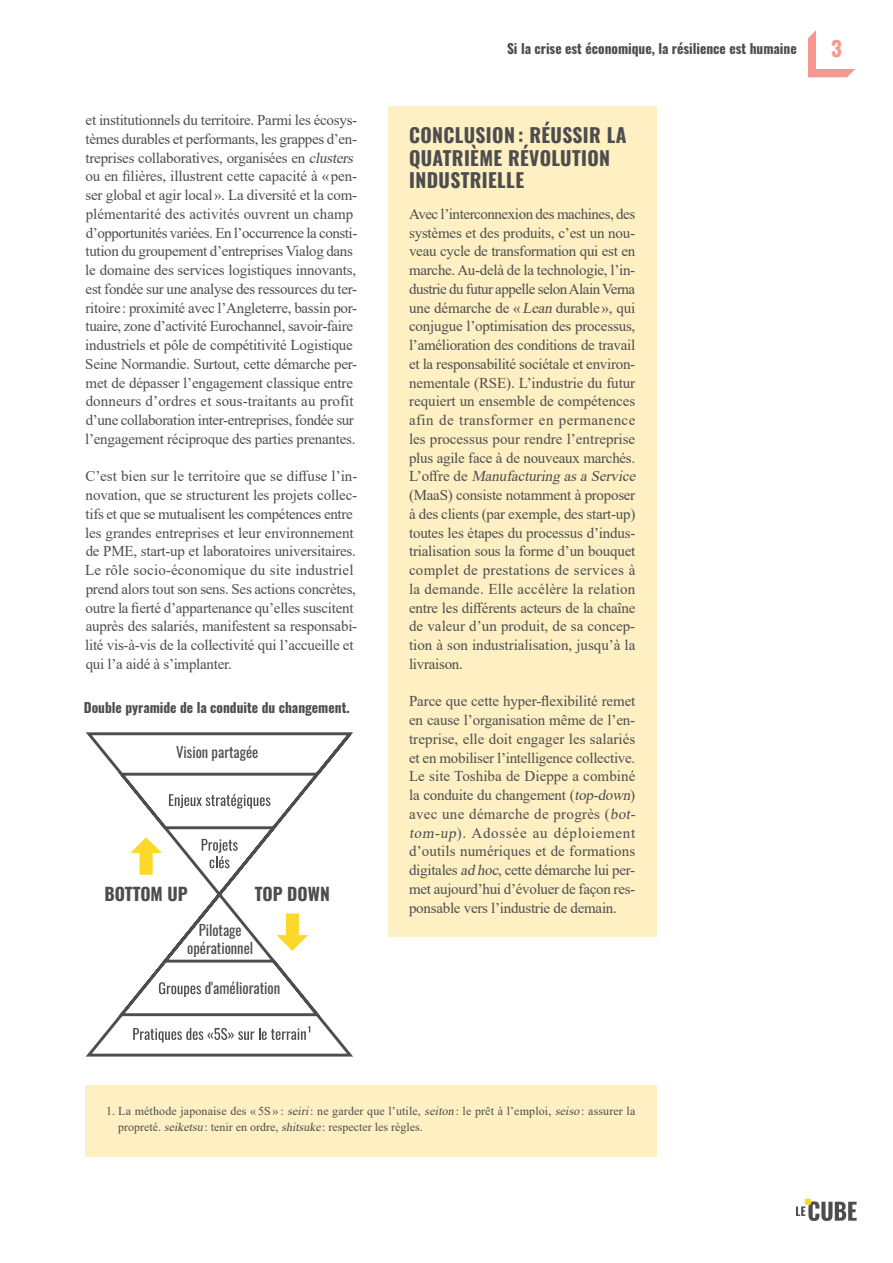
<style>
.page{position:relative;width:893px;height:1263px;background:#fff}
.page>*{position:absolute;margin:0;border:0;box-sizing:border-box;transform-origin:0 0}
.t1{font:700 21px "Oswald";color:#f69792}
.t2{font:700 19.5px/22.5px "Oswald";letter-spacing:.02em;color:#4d4d4f}
.t3{font:700 17.55px "Oswald";color:#4d4d4f}
.t4{font:15px/18.8px "Times New Roman";letter-spacing:-.015em;color:#4d4d4f}
.t5{font:14.85px "Oswald";color:#4d4d4f}
.t6{font:14.55px/17.5px "Oswald";color:#4d4d4f;text-align:center}
.t7{font:700 13.5px "Oswald";color:#4d4d4f}
.t8{font:12px/16.5px "Times New Roman";letter-spacing:.01em;color:#4d4d4f}
.s1{font-style:italic}
</style>
<div class="page">
<div style="left:388px;top:106px;width:269px;height:831px;background:#fef0c2"></div>
<svg style="left:85px;top:732px;width:268px;height:325px"></svg>
<svg style="left:130px;top:837px;width:32px;height:38px"></svg>
<svg style="left:277px;top:913px;width:31px;height:38px"></svg>
<svg style="left:169px;top:794px;width:101px;height:15px"></svg>
<svg style="left:202px;top:839px;width:36px;height:29px"></svg>
<svg style="left:159px;top:982px;width:42px;height:15px"></svg>
<svg style="left:133px;top:1026px;width:177px;height:16px"></svg>
<div style="left:85px;top:1085px;width:572px;height:72px;background:#fef0c2"></div>
<svg style="left:808px;top:30px;width:47px;height:47px"></svg>
<div style="left:817px;top:29px;width:39px;height:39px;background:#fff"></div>
<svg style="left:796px;top:1199px;width:61px;height:22px"></svg>
<p class="t4" style="left:85px;top:110px;width:274px">et institutionnels du territoire. Parmi les écosys&shy;tèmes durables et performants, les grappes d’en&shy;treprises collaboratives, organisées en <span class="s1">clusters </span>ou en filières, illustrent cette capacité à «pen&shy;ser global et agir local». La diversité et la com&shy;plémentarité des activités ouvrent un champ d’opportunités variées. En l’occurrence la consti&shy;tution du groupement d’entreprises Vialog dans le domaine des services logistiques innovants, est fondée sur une analyse des ressources du ter&shy;ritoire: proximité avec l’Angleterre, bassin por&shy;tuaire, zone d’activité Eurochannel, savoir-faire industriels et pôle de compétitivité Logistique Seine Normandie. Surtout, cette démarche per&shy;met de dépasser l’engagement classique entre donneurs d’ordres et sous-traitants au profit d’une collaboration inter-entreprises, fondée sur l’engagement réciproque des parties prenantes.</p>
<p class="t4" style="left:85px;top:466px;width:274px">C’est bien sur le territoire que se diffuse l’in&shy;novation, que se structurent les projets collec&shy;tifs et que se mutualisent les compétences entre les grandes entreprises et leur environnement de PME, start-up et laboratoires universitaires.<br>Le rôle socio-économique du site industriel prend alors tout son sens. Ses actions concrètes, outre la fierté d’appartenance qu’elles suscitent auprès des salariés, manifestent sa responsabi&shy;lité vis-à-vis de la collectivité qui l’accueille et qui l’a aidé à s’implanter.</p>
<p class="t7" style="left:84px;top:701px;width:267px">Double pyramide de la conduite du changement.</p>
<p class="t6" style="left:176px;top:742px;width:84px">Vision partagée</p>
<p class="t3" style="left:105px;top:885px;width:85px">BOTTOM UP</p>
<p class="t3" style="left:255px;top:885px;width:76px">TOP DOWN</p>
<p class="t6" style="left:187px;top:920px;width:67px">Pilotage opérationnel</p>
<p class="t5" style="left:205px;top:975px;width:77px">d'amélioration</p>
<p class="t7" style="left:507px;top:42px;width:291px">Si la crise est économique, la résilience est humaine</p>
<h1 class="t1" style="left:831px;top:38px;width:12px">3</h1>
<h2 class="t2" style="left:409px;top:125px;width:219px">CONCLUSION : RÉUSSIR LA<br>QUATRIÈME RÉVOLUTION<br>INDUSTRIELLE</h2>
<p class="t4" style="left:409px;top:204px;width:231px">Avec l’interconnexion des machines, des systèmes et des produits, c’est un nou&shy;veau cycle de transformation qui est en marche. Au-delà de la technologie, l’in&shy;dustrie du futur appelle selon Alain Verna une démarche de «<span class="s1">Lean</span> durable», qui conjugue l’optimisation des processus, l’amélioration des conditions de travail et la responsabilité sociétale et environ&shy;nementale (RSE). L’industrie du futur requiert un ensemble de compétences afin de transformer en permanence les processus pour rendre l’entreprise plus agile face à de nouveaux marchés.<br>L’ o ffr e d e <span class="s1">Manufacturing asaService </span>(MaaS) consiste notamment à proposer à des clients (par exemple, des start-up) toutes les étapes du processus d’indus&shy;trialisation sous la forme d’un bouquet complet de prestations de services à la demande. Elle accélère la relation entre les différents acteurs de la chaîne de valeur d’un produit, de sa concep&shy;tion à son industrialisation, jusqu’à la livraison.</p>
<p class="t4" style="left:409px;top:691px;width:231px">Parce que cette hyper-flexibilité remet en cause l’organisation même de l’en&shy;treprise, elle doit engager les salariés et en mobiliser l’intelligence collective.<br>Le site Toshiba de Dieppe a combiné la conduite du changement (<span class="s1">top-down</span>) avec une démarche de progrès (<span class="s1">bot&shy;tom-up</span>). Adossée au déploiement d’outils numériques et de formations digitales <span class="s1">ad hoc</span>, cette démarche lui per&shy;met aujourd’hui d’évoluer de façon res&shy;ponsable vers l’industrie de demain.</p>
<p class="t8" style="left:118px;top:1102px;width:519px;text-indent:-12px">1. La méthode japonaise des « 5S » : <span class="s1">seiri</span>: ne garder que l’utile, <span class="s1">seiton</span>: le prêt à l’emploi, <span class="s1">seiso</span>: assurer la propreté. <span class="s1">seiketsu</span>: tenir en ordre, <span class="s1">shitsuke</span>: respecter les règles.</p>
</div>
